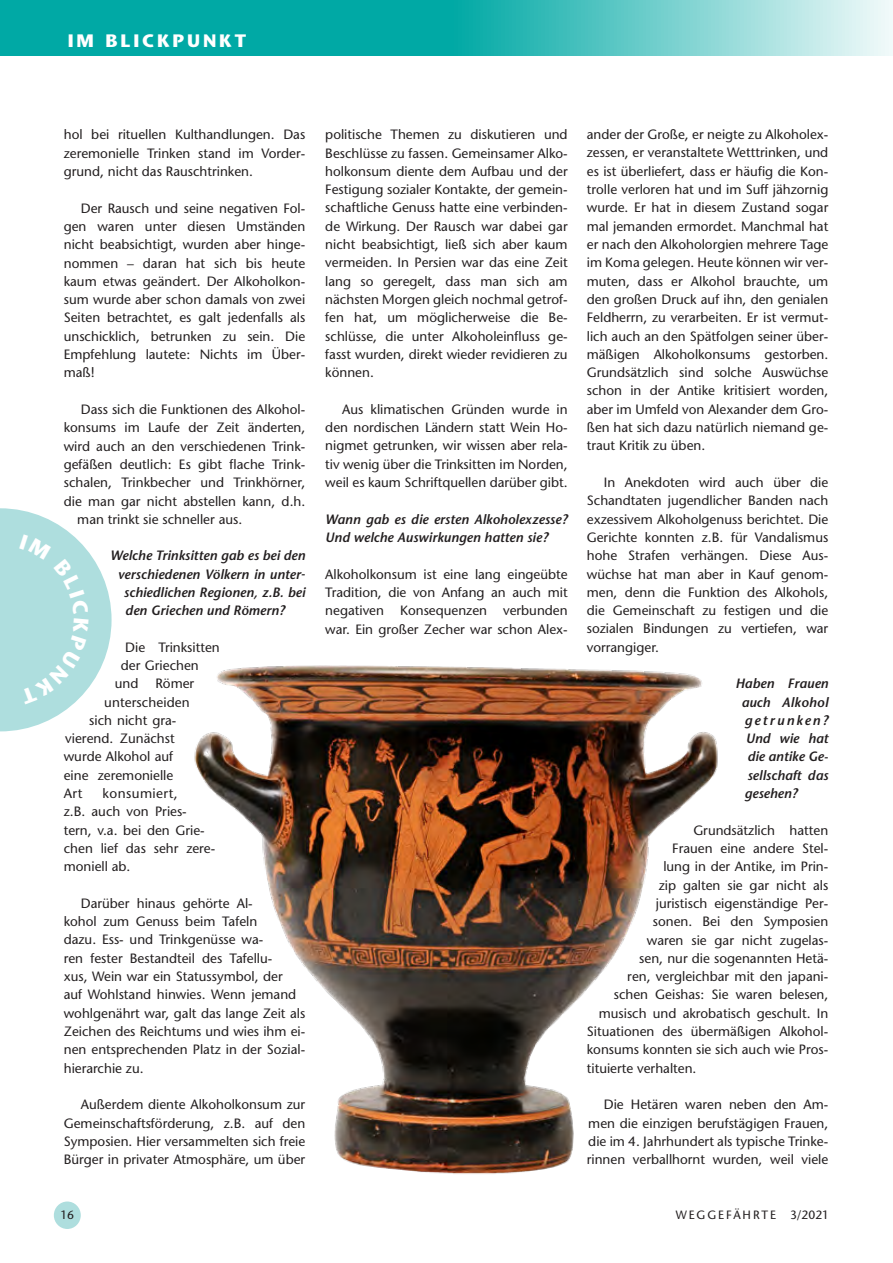
<style>
.page{position:relative;width:893px;height:1263px;background:#fff}
.page>*{position:absolute;margin:0;border:0;box-sizing:border-box;transform-origin:0 0}
.t1{font:700 18px "ITC Stone Sans Pro";letter-spacing:.16em;color:#fff}
._03_Grundschrift_Ein{font:500 13.5px/18.3px "Stone Sans Std";color:#231f20;text-align:justify}
._04_Grundschrift_ohn{font:500 13.5px/18.3px "Stone Sans Std";color:#231f20;text-align:justify}
.Interview_Frage{font:italic 600 13.5px/18.3px "Stone Sans Std";color:#231f20}
.Interview_Frage-2{font:italic 600 13.5px "Stone Sans Std";letter-spacing:.02em;color:#231f20}
.Interview_Frage-3{font:italic 600 13.5px "Stone Sans Std";letter-spacing:.155em;color:#231f20}
.t2{font:500 12px "Stone Sans Std";letter-spacing:.16em;color:#231f20}
</style>
<div class="page">
<svg style="left:0;top:0;width:893px;height:56px;background:#3bbcb9"></svg>
<div style="left:54px;top:1201px;width:27px;height:28px;background:#aedede;border-radius:50%"></div>
<img style="left:194px;top:665px;width:524px;height:509px">
<svg style="left:0;top:508px;width:112px;height:224px"></svg>
<h1 class="t1" style="left:68px;top:30px;width:180px">IM BLICKPUNKT</h1>
<p class="_03_Grundschrift_Ein" style="left:64px;top:126px;width:243px">hol bei rituellen Kulthandlungen. Das zeremonielle Trinken stand im Vorder&shy;grund, nicht das Rauschtrinken.</p>
<p class="_03_Grundschrift_Ein" style="left:64px;top:199px;width:243px;text-indent:17px">Der Rausch und seine negativen Fol&shy;gen waren unter diesen Umständen nicht beabsichtigt, wurden aber hinge&shy;nommen – daran hat sich bis heute kaum etwas geändert. Der Alkoholkon&shy;sum wurde aber schon damals von zwei Seiten betrachtet, es galt jedenfalls als unschicklich, betrunken zu sein. Die Empfehlung lautete: Nichts im Über&shy;maß!</p>
<p class="_03_Grundschrift_Ein" style="left:81px;top:400px;width:226px">Dass sich die Funktionen des Alkohol-</p>
<p class="_03_Grundschrift_Ein" style="left:64px;top:418px;width:243px">konsums im Laufe der Zeit änderten,</p>
<p class="_03_Grundschrift_Ein" style="left:64px;top:437px;width:243px">wird auch an den verschiedenen Trink-</p>
<p class="_03_Grundschrift_Ein" style="left:64px;top:455px;width:243px">gefäßen deutlich: Es gibt flache Trink-</p>
<p class="_03_Grundschrift_Ein" style="left:64px;top:473px;width:243px">schalen, Trinkbecher und Trinkhörner,</p>
<p class="_03_Grundschrift_Ein" style="left:64px;top:492px;width:243px">die man gar nicht abstellen kann, d.h.</p>
<p class="_03_Grundschrift_Ein" style="left:77px;top:510px;width:167px">man trinkt sie schneller aus.</p>
<p class="Interview_Frage" style="left:110px;top:546px;width:196px">Welche Trinksitten gab es bei den</p>
<p class="Interview_Frage" style="left:118px;top:565px;width:189px">verschiedenen Völkern in unter-</p>
<p class="Interview_Frage" style="left:124px;top:583px;width:183px">schiedlichen Regionen, z.B. bei</p>
<p class="Interview_Frage" style="left:125px;top:601px;width:161px">den Griechen und Römern?</p>
<p class="_04_Grundschrift_ohn" style="left:125px;top:638px;width:96px">Die Trinksitten</p>
<p class="_04_Grundschrift_ohn" style="left:121px;top:656px;width:80px">der Griechen</p>
<p class="_04_Grundschrift_ohn" style="left:115px;top:674px;width:25px">und</p>
<p class="_04_Grundschrift_ohn" style="left:155px;top:674px;width:40px">Römer</p>
<p class="_04_Grundschrift_ohn" style="left:104px;top:693px;width:87px">unterscheiden</p>
<p class="_04_Grundschrift_ohn" style="left:89px;top:711px;width:88px">sich nicht gra-</p>
<p class="_04_Grundschrift_ohn" style="left:65px;top:729px;width:111px">vierend. Zunächst</p>
<p class="_04_Grundschrift_ohn" style="left:64px;top:748px;width:111px">wurde Alkohol auf</p>
<p class="_04_Grundschrift_ohn" style="left:64px;top:766px;width:111px">eine zeremonielle</p>
<p class="_04_Grundschrift_ohn" style="left:64px;top:784px;width:20px">Art</p>
<p class="_04_Grundschrift_ohn" style="left:64px;top:784px;width:153px;text-align:left;text-indent:39px">konsumiert,<br>z.B. auch von Pries&shy;tern, v.a. bei den Grie&shy;chen lief das sehr zere&shy;moniell ab.</p>
<p class="_03_Grundschrift_Ein" style="left:64px;top:894px;width:243px;text-align:left;text-indent:17px">Darüber hinaus gehörte Al-<br>kohol zum Genuss beim Tafeln<br>dazu. Ess- und Trinkgenüsse wa-<br>ren fester Bestandteil des Tafellu-<br>xus, Wein war ein Statussymbol, der<br>auf Wohlstand hinwies. Wenn jemand wohlgenährt war, galt das lange Zeit als<br>Zeichen des Reichtums und wies ihm ei&shy;nen entsprechenden Platz in der Sozial&shy;hierarchie zu.</p>
<p class="_03_Grundschrift_Ein" style="left:64px;top:1095px;width:243px;text-indent:17px">Außerdem diente Alkoholkonsum zur Gemeinschaftsförderung, z.B. auf den Symposien. Hier versammelten sich freie Bürger in privater Atmosphäre, um über</p>
<p class="_03_Grundschrift_Ein" style="left:325px;top:125px;width:244px">politische Themen zu diskutieren und Beschlüsse zu fassen. Gemeinsamer Alko&shy;holkonsum diente dem Aufbau und der Festigung sozialer Kontakte, der gemein&shy;schaftliche Genuss hatte eine verbinden&shy;de Wirkung. Der Rausch war dabei gar nicht beabsichtigt, ließ sich aber kaum vermeiden. In Persien war das eine Zeit lang so geregelt, dass man sich am nächsten Morgen gleich nochmal getrof&shy;fen hat, um möglicherweise die Be&shy;schlüsse, die unter Alkoholeinfluss ge&shy;fasst wurden, direkt wieder revidieren zu können.</p>
<p class="_03_Grundschrift_Ein" style="left:325px;top:400px;width:244px;text-indent:17px">Aus klimatischen Gründen wurde in den nordischen Ländern statt Wein Ho&shy;nigmet getrunken, wir wissen aber rela&shy;tiv wenig über die Trinksitten im Norden, weil es kaum Schriftquellen darüber gibt.</p>
<p class="Interview_Frage" style="left:325px;top:510px;width:244px">Wann gab es die ersten Alkoholexzesse?<br>Und welche Auswirkungen hatten sie?</p>
<p class="_04_Grundschrift_ohn" style="left:325px;top:565px;width:244px">Alkoholkonsum ist eine lang eingeübte Tradition, die von Anfang an auch mit negativen Konsequenzen verbunden war. Ein großer Zecher war schon Alex-</p>
<p class="_04_Grundschrift_ohn" style="left:587px;top:125px;width:243px">ander der Große, er neigte zu Alkoholex&shy;zessen, er veranstaltete Wetttrinken, und es ist überliefert, dass er häufig die Kon&shy;trolle verloren hat und im Suff jähzornig wurde. Er hat in diesem Zustand sogar mal jemanden ermordet. Manchmal hat er nach den Alkoholorgien mehrere Tage im Koma gelegen. Heute können wir ver&shy;muten, dass er Alkohol brauchte, um den großen Druck auf ihn, den genialen Feldherrn, zu verarbeiten. Er ist vermut&shy;lich auch an den Spätfolgen seiner über&shy;mäßigen Alkoholkonsums gestorben.<br>Grundsätzlich sind solche Auswüchse schon in der Antike kritisiert worden, aber im Umfeld von Alexander dem Gro&shy;ßen hat sich dazu natürlich niemand ge&shy;traut Kritik zu üben.</p>
<p class="_03_Grundschrift_Ein" style="left:587px;top:473px;width:243px;text-indent:17px">In Anekdoten wird auch über die Schandtaten jugendlicher Banden nach exzessivem Alkoholgenuss berichtet. Die Gerichte konnten z.B. für Vandalismus hohe Strafen verhängen. Diese Aus&shy;wüchse hat man aber in Kauf genom&shy;men, denn die Funktion des Alkohols, die Gemeinschaft zu festigen und die sozialen Bindungen zu vertiefen, war vorrangiger.</p>
<p class="Interview_Frage" style="left:735px;top:674px;width:95px">Haben Frauen</p>
<p class="Interview_Frage-2" style="left:741px;top:694px;width:89px">auch Alkohol</p>
<p class="Interview_Frage-3" style="left:744px;top:712px;width:86px">getrunken?</p>
<p class="Interview_Frage" style="left:746px;top:729px;width:84px">Und wie hat</p>
<p class="Interview_Frage" style="left:747px;top:747px;width:82px">die antike Ge-</p>
<p class="Interview_Frage" style="left:747px;top:766px;width:83px">sellschaft das</p>
<p class="Interview_Frage" style="left:744px;top:784px;width:55px">gesehen?</p>
<p class="_04_Grundschrift_ohn" style="left:693px;top:821px;width:136px">Grundsätzlich hatten</p>
<p class="_04_Grundschrift_ohn" style="left:672px;top:839px;width:158px">Frauen eine andere Stel-</p>
<p class="_04_Grundschrift_ohn" style="left:663px;top:857px;width:166px">lung in der Antike, im Prin-</p>
<p class="_04_Grundschrift_ohn" style="left:659px;top:876px;width:171px">zip galten sie gar nicht als</p>
<p class="_04_Grundschrift_ohn" style="left:656px;top:894px;width:174px">juristisch eigenständige Per-</p>
<p class="_04_Grundschrift_ohn" style="left:653px;top:912px;width:177px">sonen. Bei den Symposien</p>
<p class="_04_Grundschrift_ohn" style="left:647px;top:931px;width:183px">waren sie gar nicht zugelas-</p>
<p class="_04_Grundschrift_ohn" style="left:639px;top:949px;width:190px">sen, nur die sogenannten Hetä-</p>
<p class="_04_Grundschrift_ohn" style="left:627px;top:967px;width:203px">ren, vergleichbar mit den japani-</p>
<p class="_04_Grundschrift_ohn" style="left:614px;top:985px;width:216px">schen Geishas: Sie waren belesen,</p>
<p class="_04_Grundschrift_ohn" style="left:599px;top:1004px;width:231px">musisch und akrobatisch geschult. In</p>
<p class="_04_Grundschrift_ohn" style="left:587px;top:1022px;width:243px">Situationen des übermäßigen Alkohol-</p>
<p class="_04_Grundschrift_ohn" style="left:587px;top:1040px;width:243px">konsums konnten sie sich auch wie Pros-</p>
<p class="_04_Grundschrift_ohn" style="left:587px;top:1059px;width:111px">tituierte verhalten.</p>
<p class="_03_Grundschrift_Ein" style="left:587px;top:1095px;width:243px;text-indent:17px">Die Hetären waren neben den Am&shy;men die einzigen berufstägigen Frauen, die im 4. Jahrhundert als typische Trinke&shy;rinnen verballhornt wurden, weil viele</p>
<p class="t2" style="left:60px;top:1207px;width:15px">16</p>
<p class="t2" style="left:676px;top:1207px;width:155px">WEGGEFÄHRTE 3/2021</p>
</div>
